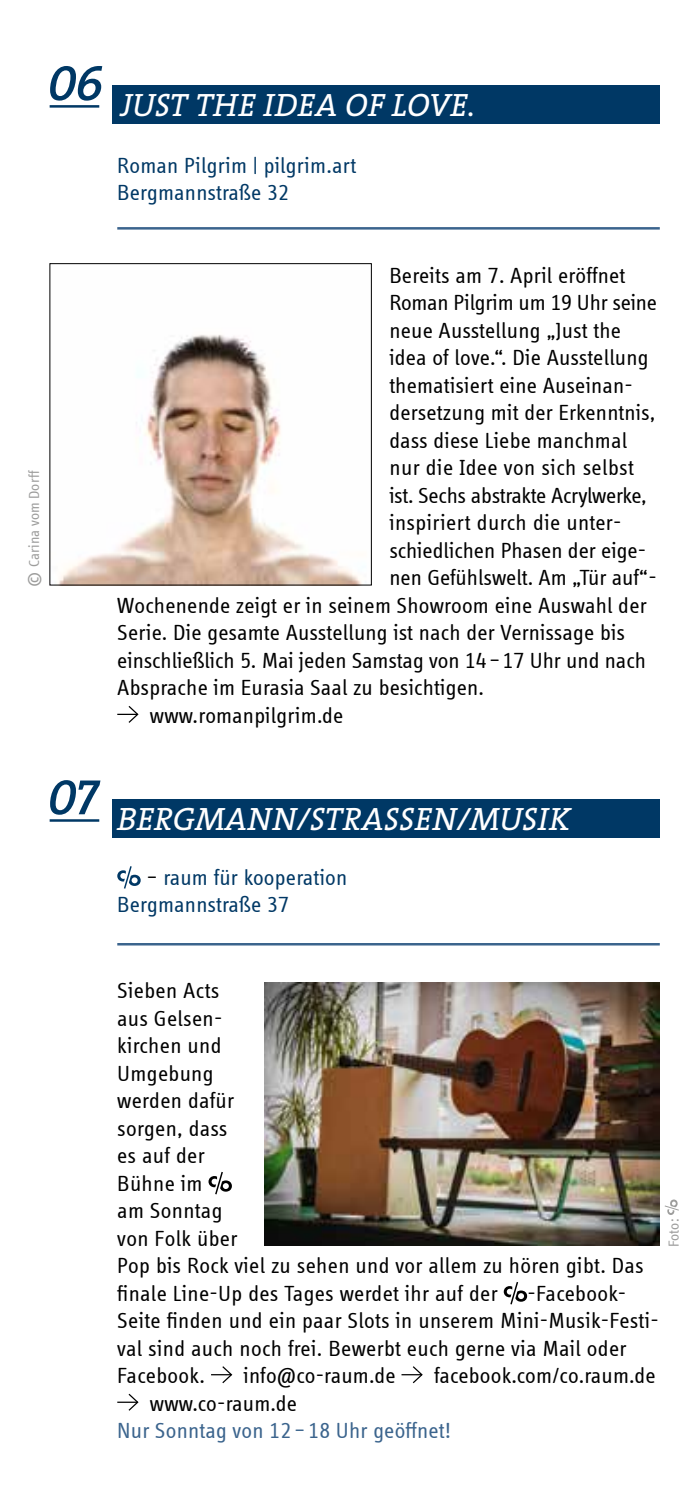
<style>
.page{position:relative;width:695px;height:1489px;background:#fff}
.page>*{position:absolute;margin:0;border:0;box-sizing:border-box;transform-origin:0 0}
.t1{font:italic 50px "The Serif Semi Bold Caps";color:#003865}
.t2{font:italic 32.5px "The Serif";letter-spacing:.01em;color:#fff}
.t3{font:22.5px/27.5px "Info Display Offc";letter-spacing:.01em;color:#000}
.t4{font:22.5px/27.5px "Info Display Offc";letter-spacing:.01em;color:#003865}
.t5{font:22.5px "Info Display Offc";letter-spacing:.01em;color:#3b648d}
.t6{font:22.5px "Info Display Offc";letter-spacing:-.015em;color:#000}
.t7{font:22.5px "Info Display Offc";letter-spacing:-.01em;color:#000}
.t8{font:15px "Info Display Offc";letter-spacing:.005em;color:#9d9d9c}
.s1{font-size:20px}
.s2{color:#000}
</style>
<div class="page">
<hr style="left:117px;top:227px;width:542px;height:2px;background:#3b648d">
<hr style="left:117px;top:943px;width:542px;height:2px;background:#3b648d">
<div style="left:112px;top:85px;width:547px;height:39px;background:#003865"></div>
<div style="left:112px;top:799px;width:547px;height:39px;background:#003865"></div>
<hr style="left:117px;top:713px;width:21px;height:2px;background:#000">
<svg style="left:127px;top:706px;width:12px;height:17px"></svg>
<svg style="left:117px;top:866px;width:24px;height:22px"></svg>
<svg style="left:208px;top:1171px;width:24px;height:23px"></svg>
<svg style="left:503px;top:1282px;width:24px;height:22px"></svg>
<hr style="left:211px;top:1373px;width:20px;height:2px;background:#000">
<svg style="left:221px;top:1366px;width:12px;height:18px"></svg>
<hr style="left:401px;top:1373px;width:21px;height:2px;background:#000">
<svg style="left:411px;top:1366px;width:12px;height:18px"></svg>
<svg style="left:117px;top:1393px;width:22px;height:18px"></svg>
<hr style="left:50px;top:105px;width:49px;height:3px;background:#003865">
<hr style="left:50px;top:819px;width:49px;height:2px;background:#003865">
<img style="left:264px;top:982px;width:395px;height:263px">
<img style="left:59px;top:334px;width:303px;height:249px">
<svg style="left:664px;top:1199px;width:14px;height:15px"></svg>
<h1 class="t1" style="left:48px;top:42px;width:57px">06</h1>
<h2 class="t2" style="left:121px;top:78px;width:356px">JUST THE IDEA OF LOVE.</h2>
<p class="t4" style="left:117px;top:151px;width:240px">Roman Pilgrim | pilgrim.art<br>Bergmannstraße 32</p>
<p class="t8" style="left:26px;top:587px;width:118px;rotate:-90deg"><span class="s1">©</span> Carina vom Dorff</p>
<p class="t3" style="left:389px;top:261px;width:237px">Bereits am 7. April eröffnet</p>
<p class="t7" style="left:389px;top:291px;width:269px">Roman Pilgrim um 19 Uhr seine</p>
<p class="t3" style="left:389px;top:316px;width:233px">neue Ausstellung „Just the</p>
<p class="t3" style="left:389px;top:344px;width:261px">idea of love.“. Die Ausstellung</p>
<p class="t3" style="left:389px;top:371px;width:245px">thematisiert eine Auseinan-</p>
<p class="t3" style="left:389px;top:399px;width:267px">dersetzung mit der Erkenntnis,</p>
<p class="t3" style="left:389px;top:426px;width:239px">dass diese Liebe manchmal</p>
<p class="t3" style="left:389px;top:454px;width:246px">nur die Idee von sich selbst</p>
<p class="t6" style="left:389px;top:483px;width:259px">ist. Sechs abstrakte Acrylwerke,</p>
<p class="t3" style="left:389px;top:509px;width:231px">inspiriert durch die unter-</p>
<p class="t3" style="left:389px;top:536px;width:258px">schiedlichen Phasen der eige-</p>
<p class="t3" style="left:389px;top:564px;width:269px">nen Gefühlswelt. Am „Tür auf“-</p>
<p class="t3" style="left:117px;top:591px;width:531px">Wochenende zeigt er in seinem Showroom eine Auswahl der</p>
<p class="t3" style="left:117px;top:619px;width:509px">Serie. Die gesamte Ausstellung ist nach der Vernissage bis</p>
<p class="t3" style="left:117px;top:646px;width:530px">einschließlich 5. Mai jeden Samstag von 14 – 17 Uhr und nach</p>
<p class="t3" style="left:117px;top:674px;width:368px">Absprache im Eurasia Saal zu besichtigen.</p>
<p class="t3" style="left:150px;top:701px;width:195px">www.romanpilgrim.de</p>
<h1 class="t1" style="left:48px;top:755px;width:51px">07</h1>
<h2 class="t2" style="left:117px;top:791px;width:455px">BERGMANN/STRASSEN/MUSIK</h2>
<p class="t4" style="left:117px;top:863px;width:231px;text-indent:29px"><span class="s2">–</span> raum für kooperation<br>Bergmannstraße 37</p>
<p class="t3" style="left:117px;top:976px;width:527px">Sieben Acts<br>aus Gelsen-<br>kirchen und<br>Umgebung<br>werden dafür<br>sorgen, dass<br>es auf der<br>Bühne im<br>am Sonntag<br>von Folk über<br>Pop bis Rock viel zu sehen und vor allem zu hören gibt. Das finale Line-Up des Tages werdet ihr auf der</p>
<p class="t3" style="left:117px;top:1279px;width:540px;text-indent:410px">-Facebook-Seite finden und ein paar Slots in unserem Mini-Musik-Festi&shy;val sind auch noch frei. Bewerbt euch gerne via Mail oder Facebook.</p>
<p class="t3" style="left:243px;top:1361px;width:154px">info@co-raum.de</p>
<p class="t3" style="left:434px;top:1361px;width:223px">facebook.com/co.raum.de</p>
<p class="t3" style="left:150px;top:1389px;width:149px">www.co-raum.de</p>
<p class="t5" style="left:117px;top:1418px;width:335px">Nur Sonntag von 12 – 18 Uhr geöffnet!</p>
<p class="t8" style="left:665px;top:1247px;width:30px;rotate:-90deg">Foto:</p>
</div>
